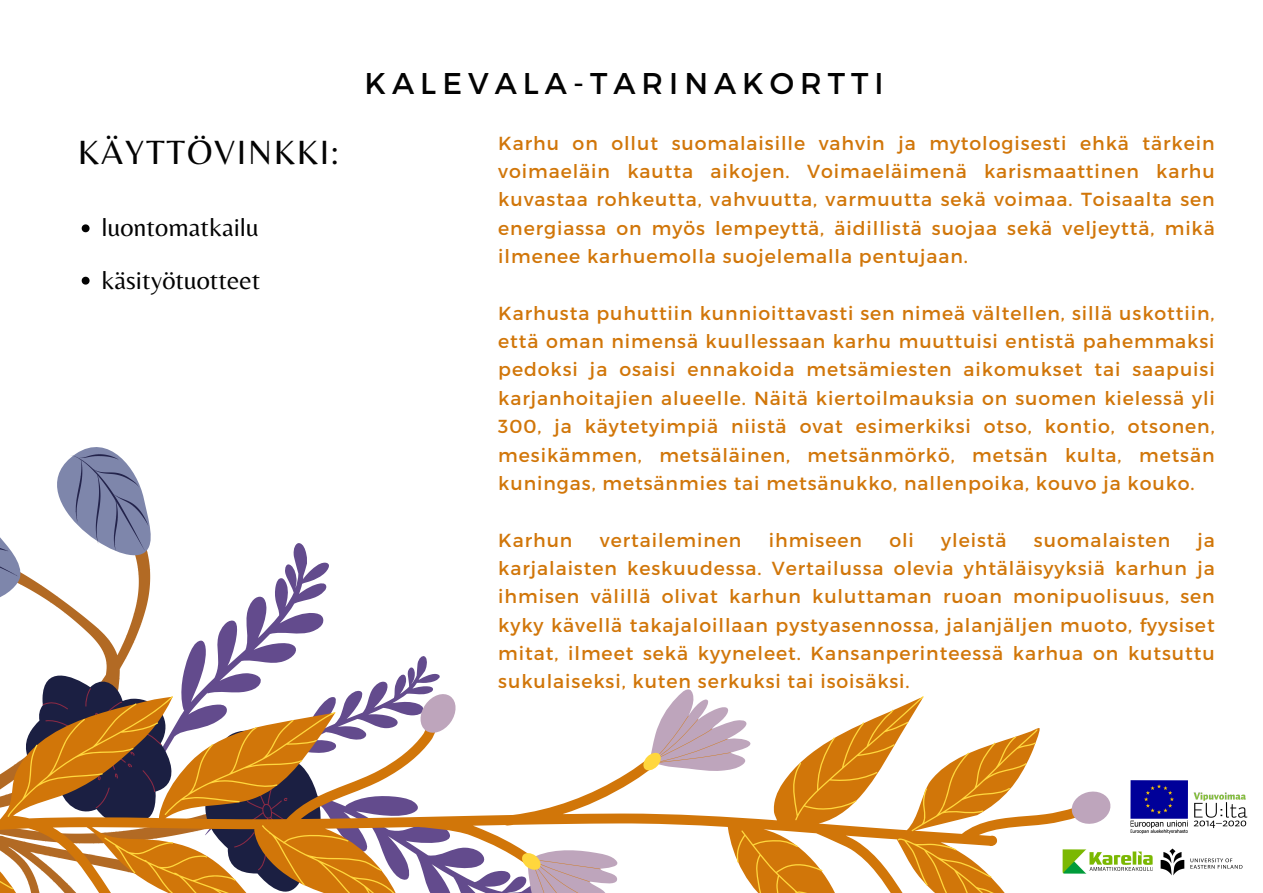
<style>
.page{position:relative;width:1263px;height:893px;background:#fff}
.page>*{position:absolute;margin:0;border:0;box-sizing:border-box;transform-origin:0 0}
.t1{font:35.03px "Belleza";letter-spacing:.05em;color:#030303}
.t2{font:30px "Montserrat";letter-spacing:.2em;color:#030303}
.t3{font:26.25px/52.3px "Belleza";color:#030303}
.t4{font:18.9px/28.3px "Montserrat";letter-spacing:.05em;color:#d17609;text-align:justify}
</style>
<div class="page">
<svg style="left:358px;top:656px;width:82px;height:35px"></svg>
<svg style="left:0;top:454px;width:329px;height:200px"></svg>
<svg style="left:42px;top:654px;width:253px;height:42px"></svg>
<svg style="left:193px;top:691px;width:918px;height:183px"></svg>
<svg style="left:528px;top:689px;width:223px;height:7px"></svg>
<svg style="left:0;top:696px;width:1037px;height:197px"></svg>
<img style="left:1152px;top:848px;width:91px;height:28px">
<img style="left:1062px;top:849px;width:90px;height:24px">
<img style="left:1193px;top:792px;width:55px;height:37px">
<img style="left:1130px;top:780px;width:58px;height:54px">
<svg style="left:82px;top:224px;width:8px;height:8px"></svg>
<svg style="left:82px;top:277px;width:8px;height:8px"></svg>
<h1 class="t1" style="left:78px;top:131px;width:262px">KÄYTTÖVINKKI:</h1>
<h3 class="t3" style="left:102px;top:201px;width:160px">luontomatkailu käsityötuotteet</h3>
<h2 class="t2" style="left:365px;top:64px;width:520px">KALEVALA-TARINAKORTTI</h2>
<p class="t4" style="left:498px;top:128px;width:718px">Karhu on ollut suomalaisille vahvin ja mytologisesti ehkä tärkein voimaeläin kautta aikojen. Voimaeläimenä karismaattinen karhu kuvastaa rohkeutta, vahvuutta, varmuutta sekä voimaa. Toisaalta sen energiassa on myös lempeyttä, äidillistä suojaa sekä veljeyttä, mikä ilmenee karhuemolla suojelemalla pentujaan.</p>
<p class="t4" style="left:498px;top:298px;width:718px">Karhusta puhuttiin kunnioittavasti sen nimeä vältellen, sillä uskottiin, että oman nimensä kuullessaan karhu muuttuisi entistä pahemmaksi pedoksi ja osaisi ennakoida metsämiesten aikomukset tai saapuisi karjanhoitajien alueelle. Näitä kiertoilmauksia on suomen kielessä yli 300, ja käytetyimpiä niistä ovat esimerkiksi otso, kontio, otsonen, mesikämmen, metsäläinen, metsänmörkö, metsän kulta, metsän kuningas, metsänmies tai metsänukko, nallenpoika, kouvo ja kouko.</p>
<p class="t4" style="left:498px;top:525px;width:76px">Karhun</p>
<p class="t4" style="left:600px;top:525px;width:143px">vertaileminen</p>
<p class="t4" style="left:769px;top:525px;width:95px">ihmiseen</p>
<p class="t4" style="left:889px;top:525px;width:26px">oli</p>
<p class="t4" style="left:941px;top:525px;width:67px">yleistä</p>
<p class="t4" style="left:1034px;top:525px;width:138px">suomalaisten</p>
<p class="t4" style="left:498px;top:525px;width:718px;text-indent:699px">ja karjalaisten keskuudessa. Vertailussa olevia yhtäläisyyksiä karhun ja ihmisen välillä olivat karhun kuluttaman ruoan monipuolisuus, sen kyky kävellä takajaloillaan pystyasennossa, jalanjäljen muoto, fyysiset mitat, ilmeet sekä kyyneleet. Kansanperinteessä karhua on kutsuttu sukulaiseksi, kuten serkuksi tai isoisäksi.</p>
</div>
